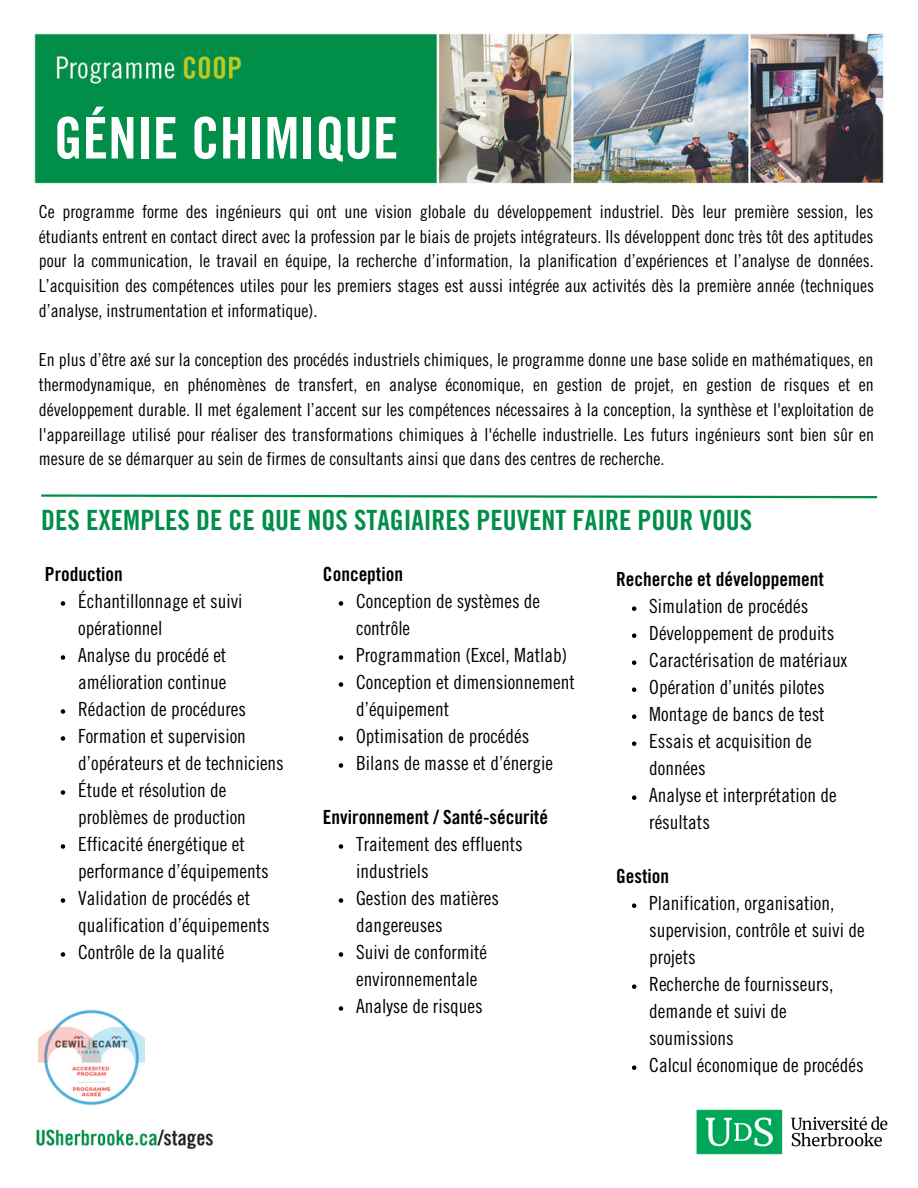
<style>
.page{position:relative;width:918px;height:1188px;background:#fff}
.page>*{position:absolute;margin:0;border:0;box-sizing:border-box;transform-origin:0 0}
.t1{font:57.45px "Trade Gothic LT Std Bd Cn 20";color:#fff}
.t2{font:27.9px "Trade Gothic LT Std Bd Cn 20";color:#018e49}
.t3{font:19.5px/27px "Trade Gothic LT Std Cn 18";color:#000}
.t4{font:19.5px "Trade Gothic LT Std Bd Cn 20";color:#000}
.t5{font:18px/24.8px "Trade Gothic LT Std Cn 18";color:#000;text-align:justify}
</style>
<div class="page">
<img style="left:34px;top:33px;width:850px;height:1117px">
<svg style="left:39px;top:493px;width:840px;height:6px"></svg>
<svg style="left:339px;top:601px;width:4px;height:5px"></svg>
<svg style="left:339px;top:655px;width:4px;height:5px"></svg>
<svg style="left:339px;top:682px;width:4px;height:5px"></svg>
<svg style="left:339px;top:736px;width:4px;height:5px"></svg>
<svg style="left:339px;top:763px;width:4px;height:5px"></svg>
<svg style="left:339px;top:844px;width:4px;height:5px"></svg>
<svg style="left:339px;top:898px;width:4px;height:5px"></svg>
<svg style="left:339px;top:952px;width:4px;height:5px"></svg>
<svg style="left:339px;top:1006px;width:4px;height:5px"></svg>
<svg style="left:61px;top:601px;width:4px;height:5px"></svg>
<svg style="left:61px;top:655px;width:4px;height:5px"></svg>
<svg style="left:61px;top:709px;width:4px;height:5px"></svg>
<svg style="left:61px;top:736px;width:4px;height:5px"></svg>
<svg style="left:61px;top:790px;width:4px;height:5px"></svg>
<svg style="left:61px;top:844px;width:4px;height:5px"></svg>
<svg style="left:61px;top:898px;width:4px;height:5px"></svg>
<svg style="left:61px;top:952px;width:4px;height:5px"></svg>
<svg style="left:632px;top:606px;width:4px;height:5px"></svg>
<svg style="left:632px;top:633px;width:4px;height:5px"></svg>
<svg style="left:632px;top:660px;width:4px;height:5px"></svg>
<svg style="left:632px;top:687px;width:4px;height:5px"></svg>
<svg style="left:632px;top:714px;width:4px;height:5px"></svg>
<svg style="left:632px;top:741px;width:4px;height:5px"></svg>
<svg style="left:632px;top:795px;width:4px;height:5px"></svg>
<svg style="left:632px;top:903px;width:4px;height:5px"></svg>
<svg style="left:632px;top:984px;width:4px;height:5px"></svg>
<svg style="left:632px;top:1065px;width:4px;height:5px"></svg>
<div style="left:643px;top:1082px;width:275px;height:106px;background:#fff"></div>
<img style="left:696px;top:1109px;width:192px;height:46px">
<img style="left:39px;top:1004px;width:105px;height:106px">
<p class="t1" style="left:54px;top:117px;width:346px">GÉNIE CHIMIQUE</p>
<p class="t5" style="left:39px;top:201px;width:837px">Ce programme forme des ingénieurs qui ont une vision globale du développement industriel. Dès leur première session, les étudiants entrent en contact direct avec la profession par le biais de projets intégrateurs. Ils développent donc très tôt des aptitudes pour la communication, le travail en équipe, la recherche d’information, la planification d’expériences et l’analyse de données.<br>L’acquisition des compétences utiles pour les premiers stages est aussi intégrée aux activités dès la première année (techniques d’analyse, instrumentation et informatique).</p>
<p class="t5" style="left:39px;top:350px;width:837px">En plus d’être axé sur la conception des procédés industriels chimiques, le programme donne une base solide en mathématiques, en thermodynamique, en phénomènes de transfert, en analyse économique, en gestion de projet, en gestion de risques et en développement durable. Il met également l’accent sur les compétences nécessaires à la conception, la synthèse et l'exploitation de l'appareillage utilisé pour réaliser des transformations chimiques à l'échelle industrielle. Les futurs ingénieurs sont bien sûr en mesure de se démarquer au sein de firmes de consultants ainsi que dans des centres de recherche.</p>
<p class="t2" style="left:41px;top:510px;width:713px">DES EXEMPLES DE CE QUE NOS STAGIAIRES PEUVENT FAIRE POUR VOUS</p>
<p class="t4" style="left:45px;top:567px;width:79px">Production</p>
<p class="t3" style="left:78px;top:590px;width:166px">Échantillonnage et suivi opérationnel</p>
<p class="t3" style="left:78px;top:644px;width:150px">Analyse du procédé et amélioration continue</p>
<p class="t3" style="left:78px;top:698px;width:169px">Rédaction de procédures</p>
<p class="t3" style="left:78px;top:725px;width:207px">Formation et supervision d’opérateurs et de techniciens</p>
<p class="t3" style="left:78px;top:779px;width:169px">Étude et résolution de problèmes de production</p>
<p class="t3" style="left:78px;top:833px;width:192px">Efficacité énergétique et performance d’équipements</p>
<p class="t3" style="left:78px;top:887px;width:193px">Validation de procédés et qualification d’équipements</p>
<p class="t3" style="left:78px;top:941px;width:148px">Contrôle de la qualité</p>
<p class="t4" style="left:323px;top:567px;width:82px">Conception</p>
<p class="t3" style="left:356px;top:590px;width:186px">Conception de systèmes de contrôle</p>
<p class="t3" style="left:356px;top:644px;width:213px">Programmation (Excel, Matlab)</p>
<p class="t3" style="left:356px;top:671px;width:220px">Conception et dimensionnement d’équipement</p>
<p class="t3" style="left:356px;top:725px;width:175px">Optimisation de procédés</p>
<p class="t3" style="left:356px;top:752px;width:199px">Bilans de masse et d’énergie</p>
<p class="t4" style="left:323px;top:810px;width:227px">Environnement / Santé-sécurité</p>
<p class="t3" style="left:356px;top:833px;width:168px">Traitement des effluents industriels</p>
<p class="t3" style="left:356px;top:887px;width:144px">Gestion des matières dangereuses</p>
<p class="t3" style="left:356px;top:941px;width:133px">Suivi de conformité environnementale</p>
<p class="t3" style="left:356px;top:995px;width:128px">Analyse de risques</p>
<p class="t4" style="left:616px;top:572px;width:209px">Recherche et développement</p>
<p class="t3" style="left:649px;top:595px;width:161px">Simulation de procédés</p>
<p class="t3" style="left:649px;top:622px;width:187px">Développement de produits</p>
<p class="t3" style="left:649px;top:649px;width:200px">Caractérisation de matériaux</p>
<p class="t3" style="left:649px;top:676px;width:177px">Opération d’unités pilotes</p>
<p class="t3" style="left:649px;top:703px;width:177px">Montage de bancs de test</p>
<p class="t3" style="left:649px;top:730px;width:164px">Essais et acquisition de données</p>
<p class="t3" style="left:649px;top:784px;width:189px">Analyse et interprétation de résultats</p>
<p class="t4" style="left:616px;top:869px;width:55px">Gestion</p>
<p class="t3" style="left:649px;top:892px;width:217px">Planification, organisation, supervision, contrôle et suivi de projets</p>
<p class="t3" style="left:649px;top:973px;width:186px">Recherche de fournisseurs, demande et suivi de soumissions</p>
<p class="t3" style="left:649px;top:1054px;width:216px">Calcul économique de procédés</p>
</div>
